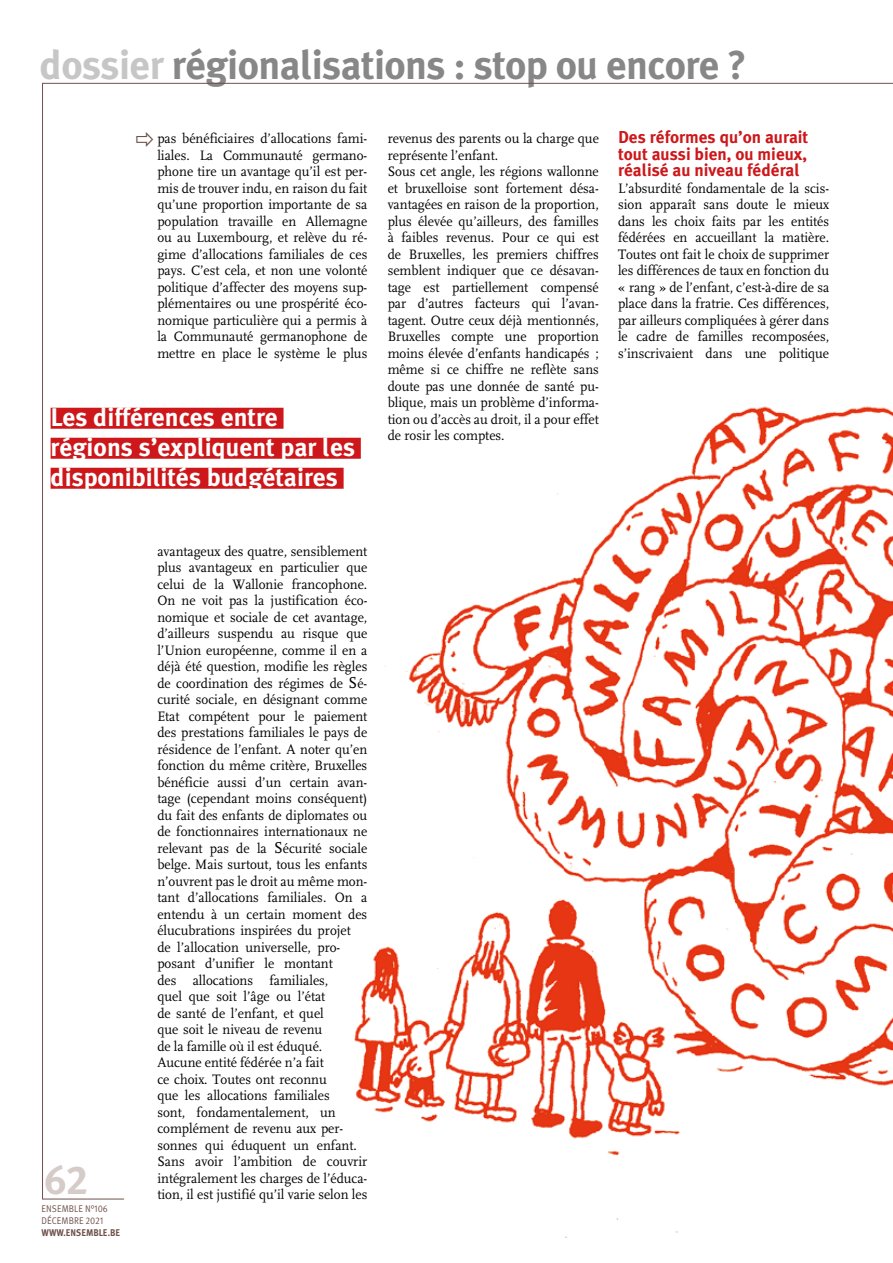
<style>
.page{position:relative;width:893px;height:1263px;background:#fff}
.page>*{position:absolute;margin:0;border:0;box-sizing:border-box;transform-origin:0 0}
.t1{font:700 40.5px "Meta Plus";letter-spacing:-.015em;color:#878787}
.t2{font:40.5px "Meta Plus Bold Caps";color:#d5cbc9}
.t3{font:700 25.5px/30px "Meta Plus";color:#fff}
.t4{font:700 17.25px/16.5px "Meta Plus";color:#cd171a;text-align:justify}
.t5{font:14.25px/16.5px "FF Scala";color:#000;text-align:justify;scale:.95 1}
.t6{font:9.75px/12px "Meta Pro";letter-spacing:.01em;color:#6f524b;scale:.9 1}
.t7{font:700 9.75px "Meta Plus";color:#6f524b;scale:.9 1}
.s1{color:#c6c6c6}
.s2{font-size:16.5px}
</style>
<div class="page">
<img style="left:275px;top:406px;width:618px;height:832px">
<div style="left:51px;top:408px;width:233px;height:21px;background:#cd171a"></div>
<div style="left:51px;top:438px;width:310px;height:21px;background:#cd171a"></div>
<div style="left:51px;top:468px;width:293px;height:21px;background:#cd171a"></div>
<h1 class="t1" style="left:40px;top:41px;width:709px"><span class="s1">dossier</span> régionalisations : stop ou encore ?</h1>
<p class="t5" style="left:157px;top:130px;width:223px">pas bénéficiaires d’allocations fami&shy;liales. La Communauté germano&shy;phone tire un avantage qu’il est per&shy;mis de trouver indu, en raison du fait qu’une proportion importante de sa population travaille en Allemagne ou au Luxembourg, et relève du ré&shy;gime d’allocations familiales de ces pays. C’est cela, et non une volonté politique d’affecter des moyens sup&shy;plémentaires ou une prospérité éco&shy;nomique particulière qui a permis à la Communauté germanophone de mettre en place le système le plus</p>
<h2 class="t3" style="left:51px;top:402px;width:306px">Les différences entre régions s’expliquent par les disponibilités budgétaires</h2>
<p class="t5" style="left:388px;top:130px;width:224px;text-align:left">revenus des parents ou la charge que représente l’enfant.<br>Sous cet angle, les régions wallonne et bruxelloise sont fortement désa&shy;vantagées en raison de la proportion, plus élevée qu’ailleurs, des familles à faibles revenus. Pour ce qui est de Bruxelles, les premiers chiffres semblent indiquer que ce désavan&shy;tage est partiellement compensé par d’autres facteurs qui l’avan&shy;tagent. Outre ceux déjà mentionnés, Bruxelles compte une proportion moins élevée d’enfants handicapés ; même si ce chiffre ne reflète sans doute pas une donnée de santé pu&shy;blique, mais un problème d’informa&shy;tion ou d’accès au droit, il a pour effet de rosir les comptes.</p>
<p class="t4" style="left:618px;top:129px;width:192px">Des réformes qu’on aurait tout aussi bien, ou mieux, réalisé au niveau fédéral</p>
<p class="t5" style="left:618px;top:180px;width:224px">L’absurdité fondamentale de la scis&shy;sion apparaît sans doute le mieux dans les choix faits par les entités fédérées en accueillant la matière.<br>Toutes ont fait le choix de supprimer les différences de taux en fonction du « rang » de l’enfant, c’est-à-dire de sa place dans la fratrie. Ces différences, par ailleurs compliquées à gérer dans le cadre de familles recomposées, s’inscrivaient dans une politique</p>
<h1 class="t2" style="left:45px;top:1156px;width:45px">62</h1>
<p class="t6" style="left:42px;top:1203px;width:75px">ENSEMBLE N°106<br>DÉCEMBRE 2021</p>
<p class="t7" style="left:41px;top:1227px;width:89px">www.ensemble.be</p>
<p class="t5" style="left:157px;top:543px;width:223px;text-align:left">avantageux des quatre, sensiblement plus avantageux en particulier que celui de la Wallonie francophone.<br>On ne voit pas la justification éco&shy;nomique et sociale de cet avantage, d’ailleurs suspendu au risque que l’Union européenne, comme il en a déjà été question, modifie les règles de coordination des régimes de <span class="s2">S</span>é&shy;curité sociale, en désignant comme Etat compétent pour le paiement des prestations familiales le pays de résidence de l’enfant. A noter qu’en fonction du même critère, Bruxelles bénéficie aussi d’un certain avan&shy;tage (cependant moins conséquent) du fait des enfants de diplomates ou de fonctionnaires internationaux ne relevant pas de la <span class="s2">S</span>écurité sociale belge. Mais surtout, tous les enfants n’ouvrent pas le droit au même mon&shy;tant d’allocations familiales. On a entendu à un certain moment des élucubrations inspirées du projet de l’allocation universelle, pro&shy;posant d’unifier le montant<br>des allocations familiales,<br>quel que soit l’âge ou l’état<br>de santé de l’enfant, et quel<br>que soit le niveau de revenu<br>de la famille où il est éduqué.<br>Aucune entité fédérée n’a fait<br>ce choix. Toutes ont reconnu<br>que les allocations familiales<br>sont, fondamentalement, un complément de revenu aux per&shy;sonnes qui éduquent un enfant.<br>Sans avoir l’ambition de couvrir intégralement les charges de l’éduca&shy;tion, il est justifié qu’il varie selon les</p>
</div>
